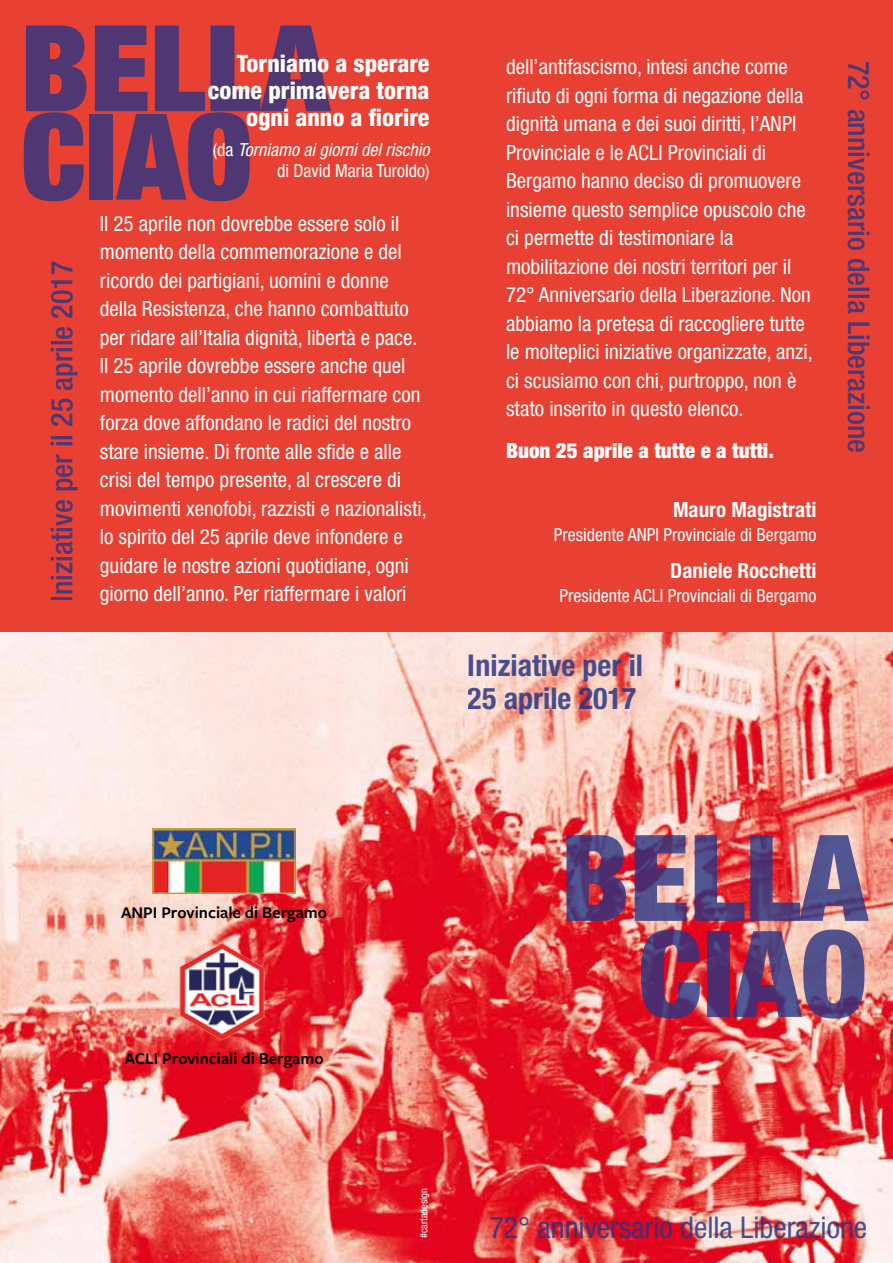
<style>
.page{position:relative;width:893px;height:1263px;background:#fff}
.page>*{position:absolute;margin:0;border:0;box-sizing:border-box;transform-origin:0 0}
.t1{font:900 condensed 120px/96px "Helvetica Neue LT Std";color:#283583;text-align:right}
.t2{font:900 condensed 120px/88.5px "Helvetica Neue LT Std";color:#283583}
.t3{font:500 condensed 30px "Helvetica Neue LT Std";color:#283583}
.t4{font:condensed 30px "Helvetica Neue LT Std";color:#283583}
.t5{font:700 condensed 30px/33px "Helvetica Neue LT Std";color:#283583}
.t6{font:800 condensed 24px/27px "Helvetica Neue LT Std";color:#fff;text-align:right}
.t7{font:condensed 21px/28.5px "Helvetica Neue LT Std";color:#fff}
.t8{font:700 condensed 21px "Helvetica Neue LT Std";color:#fff}
.t9{font:900 condensed 21px "Helvetica Neue LT Std";color:#fff}
.t10{font:condensed 18px "Helvetica Neue LT Std";color:#fff}
.t11{font:italic condensed 18px/21px "Helvetica Neue LT Std";color:#fff;text-align:right}
.t12{font:600 16.95px "Freight Sans Pro";color:#000}
.t13{font:condensed 10.5px "Helvetica Neue LT Std";color:#fff}
.s1{font-style:normal}
</style>
<div class="page">
<img style="left:0;top:631px;width:893px;height:632px">
<div style="left:0;top:0;width:893px;height:631px;background:#e84133"></div>
<img style="left:153px;top:828px;width:143px;height:65px">
<img style="left:177px;top:940px;width:95px;height:104px">
<h1 class="t2" style="left:21px;top:21px;width:310px">BELLA<br>CIAO</h1>
<p class="t6" style="left:208px;top:50px;width:223px">Torniamo a sperare come primavera torna ogni anno a fiorire</p>
<p class="t11" style="left:213px;top:139px;width:218px"><span class="s1">(da</span> Torniamo ai giorni del rischio <span class="s1">di David Maria Turoldo)</span></p>
<p class="t7" style="left:100px;top:209px;width:328px">Il 25 aprile non dovrebbe essere solo il momento della commemorazione e del ricordo dei partigiani, uomini e donne della Resistenza, che hanno combattuto per ridare all’Italia dignità, libertà e pace.<br>Il 25 aprile dovrebbe essere anche quel momento dell’anno in cui riaffermare con forza dove affondano le radici del nostro stare insieme. Di fronte alle sfide e alle crisi del tempo presente, al crescere di movimenti xenofobi, razzisti e nazionalisti, lo spirito del 25 aprile deve infondere e guidare le nostre azioni quotidiane, ogni giorno dell’anno. Per riaffermare i valori</p>
<h2 class="t3" style="left:44px;top:602px;width:342px;rotate:-90deg">Iniziative per il 25 aprile 2017</h2>
<p class="t7" style="left:506px;top:53px;width:308px">dell’antifascismo, intesi anche come rifiuto di ogni forma di negazione della dignità umana e dei suoi diritti, l’ANPI Provinciale e le ACLI Provinciali di Bergamo hanno deciso di promuovere insieme questo semplice opuscolo che ci permette di testimoniare la mobilitazione dei nostri territori per il 72° Anniversario della Liberazione. Non abbiamo la pretesa di raccogliere tutte le molteplici iniziative organizzate, anzi, ci scusiamo con chi, purtroppo, non è stato inserito in questo elenco.</p>
<p class="t9" style="left:506px;top:437px;width:269px">Buon 25 aprile a tutte e a tutti.</p>
<p class="t8" style="left:673px;top:497px;width:145px">Mauro Magistrati</p>
<p class="t10" style="left:554px;top:524px;width:264px">Presidente ANPI Provinciale di Bergamo</p>
<p class="t8" style="left:670px;top:558px;width:148px">Daniele Rocchetti</p>
<p class="t10" style="left:560px;top:585px;width:258px">Presidente ACLI Provinciali di Bergamo</p>
<h2 class="t5" style="left:468px;top:649px;width:177px">Iniziative per il<br>25 aprile 2017</h2>
<h2 class="t3" style="left:877px;top:61px;width:394px;rotate:90deg">72° anniversario della Liberazione</h2>
<p class="t12" style="left:121px;top:901px;width:207px">ANPI Provinciale di Bergamo</p>
<p class="t12" style="left:125px;top:1047px;width:200px">ACLI Provinciali di Bergamo</p>
<h1 class="t1" style="left:560px;top:828px;width:308px">BELLA<br>CIAO</h1>
<p class="t13" style="left:418px;top:1238px;width:52px;rotate:-90deg">#cartadesign</p>
<h2 class="t4" style="left:489px;top:1210px;width:379px">72° anniversario della Liberazione</h2>
</div>
